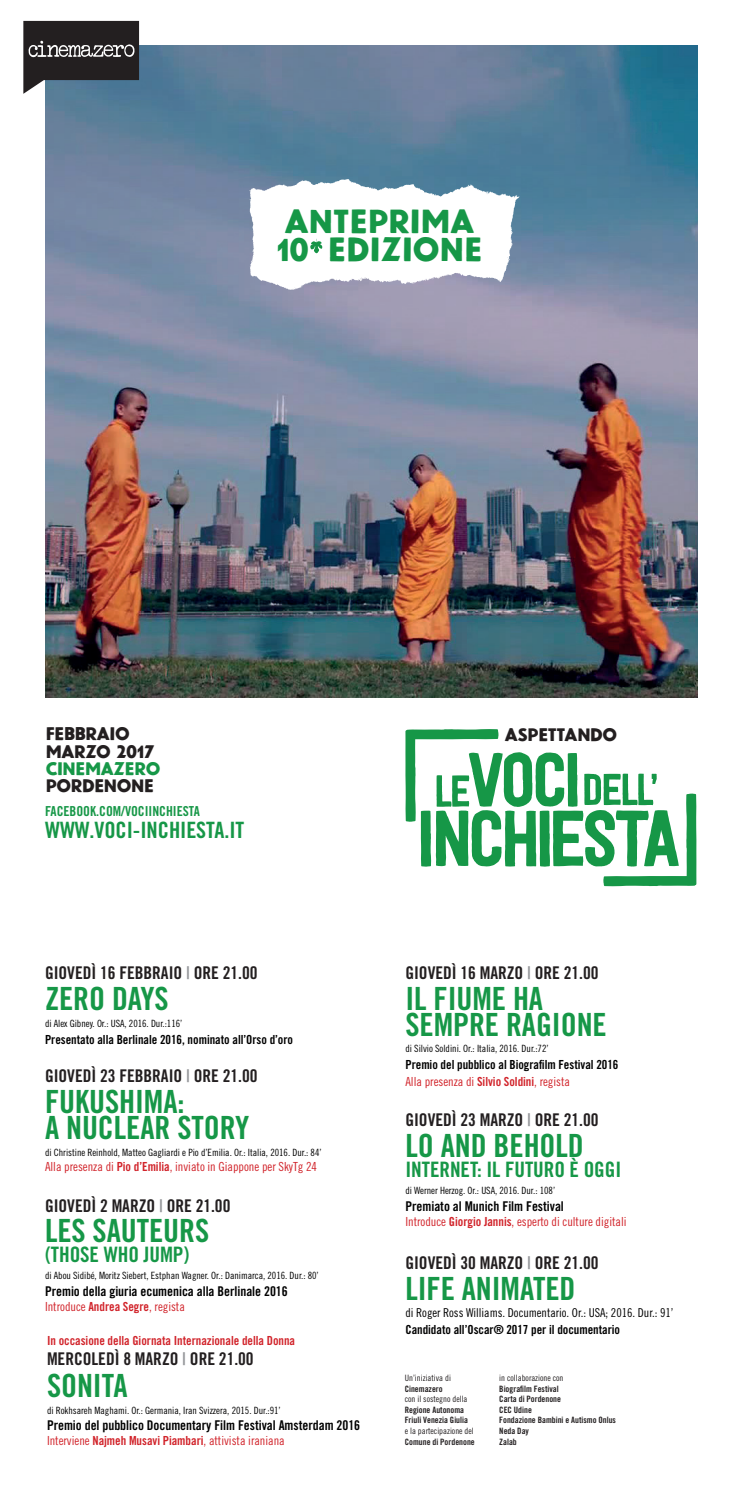
<style>
.page{position:relative;width:745px;height:1489px;background:#fff}
.page>*{position:absolute;margin:0;border:0;box-sizing:border-box;transform-origin:0 0}
.t1{font:33.88px/28.5px "Newcastle Basic Clean";letter-spacing:-.075em;color:#169747}
.t2{font:32px/25.4px "Trade Gothic Bold Cond Twenty";letter-spacing:-.005em;color:#169747}
.t3{font:22.5px "Trade Gothic Bold Cond Twenty";letter-spacing:-.005em;color:#169747}
.t4{font:21.25px "Trade Gothic Bold Cond Twenty";letter-spacing:-.005em;color:#169747}
.t5{font:18.38px/17.5px "Newcastle Basic Clean";letter-spacing:-.095em;color:#231f20}
.t6{font:17.5px "Trade Gothic Bold Cond Twenty";letter-spacing:-.005em;color:#231f20}
.t7{font:13.75px "Trade Gothic Bold Cond Twenty";letter-spacing:-.005em;color:#169747}
.t8{font:13.38px "Trade Gothic Bold Cond Twenty";letter-spacing:-.005em;color:#000001}
.t9{font:12.5px "Trade Gothic Cond Eighteen";letter-spacing:-.005em;color:#d1232a}
.t10{font:12.5px "Trade Gothic Bold Cond Twenty";letter-spacing:-.005em;color:#000001}
.t11{font:12.5px "Trade Gothic Bold Cond Twenty";letter-spacing:-.005em;color:#d1232a}
.t12{font:12.25px "Trade Gothic Cond Eighteen";letter-spacing:-.005em;color:#000001}
.t13{font:10px "Trade Gothic Cond Eighteen";letter-spacing:-.005em;color:#000001}
.t14{font:8.75px/10.5px "Trade Gothic Bold Cond Twenty";color:#231f20}
.t15{font:8.75px "Trade Gothic Cond Eighteen";color:#231f20}
.s1{font-size:38px}
.s2{font-size:21.25px}
.s3{color:#169747}
.s4{color:#939598}
.s5{font-family:"Trade Gothic Bold Cond Twenty"}
</style>
<div class="page">
<img style="left:45px;top:45px;width:652px;height:652px">
<img style="left:234px;top:161px;width:288px;height:137px">
<svg style="left:310px;top:239px;width:12px;height:14px"></svg>
<svg style="left:405px;top:729px;width:291px;height:157px"></svg>
<svg style="left:23px;top:21px;width:116px;height:73px;background:#3d4045"></svg>
<h1 class="t1" style="left:275px;top:207px;width:210px">ANTEPRIMA<br><span class="s1">10</span> EDIZIONE</h1>
<h3 class="t5" style="left:45px;top:725px;width:117px">FEBBRAIO<br>MARZO <span class="s2">2017<br></span><span class="s3">CINEMAZERO</span></h3>
<h3 class="t5" style="left:45px;top:777px;width:111px">PORDENONE</h3>
<h3 class="t7" style="left:45px;top:802px;width:156px">FACEBOOK.COM/VOCIINCHIESTA</h3>
<h3 class="t3" style="left:45px;top:815px;width:201px">WWW.VOCI-INCHIESTA.IT</h3>
<h3 class="t5" style="left:504px;top:726px;width:115px">ASPETTANDO</h3>
<h3 class="t6" style="left:45px;top:961px;width:214px">GIOVEDÌ 16 FEBBRAIO <span class="s4">|</span> ORE 21.00</h3>
<h2 class="t2" style="left:45px;top:985px;width:125px">ZERO DAYS</h2>
<p class="t13" style="left:45px;top:1017px;width:139px">di Alex Gibney. Or.: USA, 2016. Dur.:116’</p>
<p class="t10" style="left:45px;top:1031px;width:249px">Presentato alla Berlinale 2016, nominato all’Orso d’oro</p>
<h3 class="t6" style="left:45px;top:1065px;width:214px">GIOVEDÌ 23 FEBBRAIO <span class="s4">|</span> ORE 21.00</h3>
<h2 class="t2" style="left:45px;top:1088px;width:205px">FUKUSHIMA:<br>A NUCLEAR STORY</h2>
<p class="t13" style="left:45px;top:1145px;width:278px">di Christine Reinhold, Matteo Gagliardi e Pio d’Emilia. Or.: Italia, 2016. Dur.: 84’</p>
<p class="t9" style="left:45px;top:1158px;width:273px">Alla presenza di <span class="s5">Pio d’Emilia</span>, inviato in Giappone per SkyTg 24</p>
<h3 class="t6" style="left:45px;top:1194px;width:187px">GIOVEDÌ 2 MARZO <span class="s4">|</span> ORE 21.00</h3>
<h2 class="t2" style="left:45px;top:1217px;width:165px">LES SAUTEURS</h2>
<h3 class="t4" style="left:45px;top:1241px;width:146px">(THOSE WHO JUMP)</h3>
<p class="t13" style="left:45px;top:1269px;width:275px">di Abou Sidibé, Moritz Siebert, Estphan Wagner. Or.: Danimarca, 2016. Dur.: 80’</p>
<h3 class="t8" style="left:45px;top:1282px;width:244px">Premio della giuria ecumenica alla Berlinale 2016</h3>
<p class="t9" style="left:45px;top:1298px;width:141px">Introduce <span class="s5">Andrea Segre</span>, regista</p>
<p class="t11" style="left:47px;top:1332px;width:249px">In occasione della Giornata Internazionale della Donna</p>
<h3 class="t6" style="left:47px;top:1348px;width:208px">MERCOLEDÌ 8 MARZO <span class="s4">|</span> ORE 21.00</h3>
<h2 class="t2" style="left:47px;top:1372px;width:82px">SONITA</h2>
<p class="t13" style="left:47px;top:1403px;width:235px">di Rokhsareh Maghami. Or.: Germania, Iran Svizzera, 2015. Dur.:91’</p>
<h3 class="t8" style="left:47px;top:1416px;width:314px">Premio del pubblico Documentary Film Festival Amsterdam 2016</h3>
<p class="t9" style="left:47px;top:1432px;width:239px">Interviene <span class="s5">Najmeh Musavi Piambari</span>, attivista iraniana</p>
<h3 class="t6" style="left:405px;top:961px;width:194px">GIOVEDÌ 16 MARZO <span class="s4">|</span> ORE 21.00</h3>
<h2 class="t2" style="left:405px;top:985px;width:203px">IL FIUME HA<br>SEMPRE RAGIONE</h2>
<p class="t13" style="left:405px;top:1042px;width:145px">di Silvio Soldini. Or.: Italia, 2016. Dur.:72’</p>
<p class="t10" style="left:405px;top:1057px;width:214px">Premio del pubblico al Biografilm Festival 2016</p>
<p class="t9" style="left:405px;top:1074px;width:166px">Alla presenza di <span class="s5">Silvio Soldini</span>, regista</p>
<h3 class="t6" style="left:405px;top:1109px;width:194px">GIOVEDÌ 23 MARZO <span class="s4">|</span> ORE 21.00</h3>
<h2 class="t2" style="left:405px;top:1132px;width:180px">LO AND BEHOLD</h2>
<h3 class="t4" style="left:405px;top:1156px;width:217px">INTERNET: IL FUTURO È OGGI</h3>
<p class="t13" style="left:405px;top:1184px;width:151px">di Werner Herzog. Or.: USA, 2016. Dur.: 108’</p>
<h3 class="t8" style="left:405px;top:1197px;width:160px">Premiato al Munich Film Festival</h3>
<p class="t9" style="left:405px;top:1213px;width:222px">Introduce <span class="s5">Giorgio Jannis</span>, esperto di culture digitali</p>
<h3 class="t6" style="left:405px;top:1251px;width:194px">GIOVEDÌ 30 MARZO <span class="s4">|</span> ORE 21.00</h3>
<h2 class="t2" style="left:405px;top:1275px;width:171px">LIFE ANIMATED</h2>
<p class="t12" style="left:405px;top:1305px;width:269px">di Roger Ross Williams. Documentario. Or.: USA; 2016. Dur.: 91’</p>
<p class="t10" style="left:405px;top:1321px;width:216px">Candidato all’Oscar® 2017 per il documentario</p>
<p class="t15" style="left:404px;top:1372px;width:48px">Un’iniziativa di</p>
<p class="t14" style="left:404px;top:1383px;width:39px">Cinemazero</p>
<p class="t15" style="left:404px;top:1393px;width:64px">con il sostegno della</p>
<p class="t14" style="left:404px;top:1404px;width:65px">Regione Autonoma<br>Friuli Venezia Giulia</p>
<p class="t15" style="left:404px;top:1425px;width:70px">e la partecipazione del</p>
<p class="t14" style="left:404px;top:1435px;width:71px">Comune di Pordenone</p>
<p class="t15" style="left:499px;top:1372px;width:66px">in collaborazione con</p>
<p class="t14" style="left:499px;top:1383px;width:118px">Biografilm Festival<br>Carta di Pordenone<br>CEC Udine<br>Fondazione Bambini e Autismo Onlus<br>Neda Day<br>Zalab</p>
</div>
